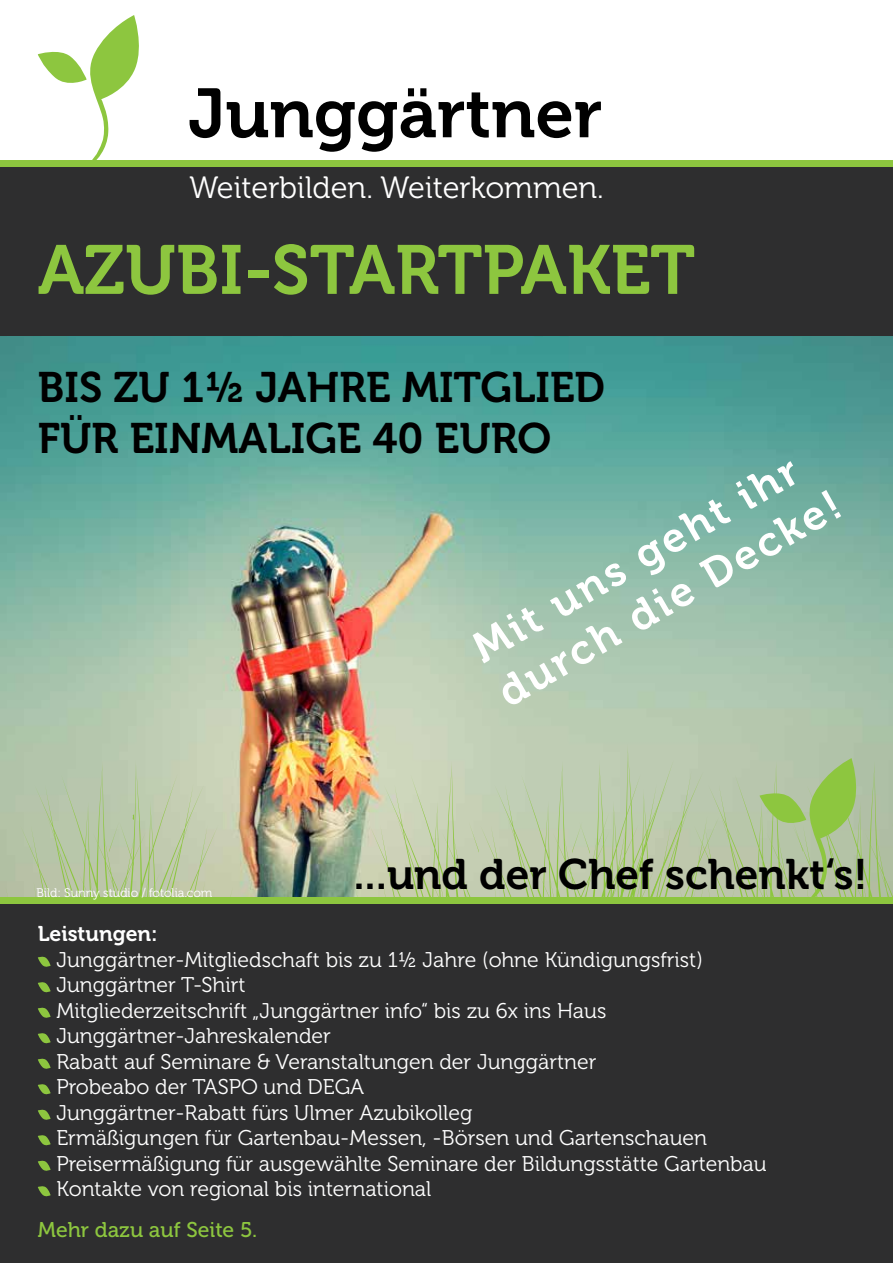
<style>
.page{position:relative;width:893px;height:1263px;background:#fff}
.page>*{position:absolute;margin:0;border:0;box-sizing:border-box;transform-origin:0 0}
.t1{font:69px "Museo 700";color:#8dc63f}
.t2{font:69px "Museo 700";color:#000}
.t3{font:42.45px/51px "Museo 700";color:#000}
.t4{font:42.45px/51px "Museo 700";color:#fff}
.t5{font:30.75px "Museo 300";color:#fff}
.t6{font:21.3px/25.5px "Museo 300";color:#fff}
.t7{font:21.3px "Museo 500";color:#8dc63f}
.t8{font:21.3px "Museo 700";color:#fff}
.t9{font:12.45px "Museo 300";color:#fff}
</style>
<div class="page">
<img style="left:0;top:336px;width:893px;height:561px">
<div style="left:0;top:167px;width:893px;height:169px;background:#2e2e2f"></div>
<svg style="left:6px;top:887px;width:2px;height:10px"></svg>
<svg style="left:38px;top:15px;width:101px;height:145px"></svg>
<div style="left:0;top:160px;width:893px;height:7px;background:#8dc63f"></div>
<svg style="left:230px;top:887px;width:3px;height:10px"></svg>
<svg style="left:20px;top:724px;width:198px;height:173px;background:#b9c8a8"></svg>
<svg style="left:355px;top:887px;width:3px;height:10px"></svg>
<svg style="left:370px;top:704px;width:523px;height:193px;background:#b9caa7"></svg>
<div style="left:0;top:903px;width:893px;height:360px;background:#2e2e2f"></div>
<svg style="left:38px;top:956px;width:13px;height:11px"></svg>
<svg style="left:38px;top:982px;width:13px;height:11px"></svg>
<svg style="left:38px;top:1007px;width:13px;height:11px"></svg>
<svg style="left:38px;top:1033px;width:13px;height:11px"></svg>
<svg style="left:38px;top:1058px;width:13px;height:11px"></svg>
<svg style="left:38px;top:1084px;width:13px;height:11px"></svg>
<svg style="left:38px;top:1109px;width:13px;height:11px"></svg>
<svg style="left:38px;top:1135px;width:13px;height:11px"></svg>
<svg style="left:38px;top:1160px;width:13px;height:11px"></svg>
<svg style="left:38px;top:1186px;width:13px;height:11px"></svg>
<div style="left:0;top:897px;width:893px;height:7px;background:#8dc63f"></div>
<h1 class="t2" style="left:188px;top:75px;width:416px">Junggärtner</h1>
<h3 class="t5" style="left:189px;top:171px;width:416px">Weiterbilden. Weiterkommen.</h3>
<h1 class="t1" style="left:38px;top:232px;width:659px">AZUBI-STARTPAKET</h1>
<h2 class="t3" style="left:38px;top:363px;width:569px">BIS ZU 1½ JAHRE MITGLIED<br>FÜR EINMALIGE 40 EURO</h2>
<p class="t9" style="left:36px;top:886px;width:178px">Bild: Sunny studio / fotolia.com</p>
<h2 class="t4" style="left:464px;top:629px;width:390px;rotate:-30deg">Mit uns geht ihr durch die Decke!</h2>
<h2 class="t3" style="left:353px;top:849px;width:516px">...und der Chef schenkt‘s!</h2>
<p class="t8" style="left:38px;top:922px;width:121px">Leistungen:</p>
<p class="t6" style="left:56px;top:947px;width:712px">Junggärtner-Mitgliedschaft bis zu 1½ Jahre (ohne Kündigungsfrist)<br>Junggärtner T-Shirt<br>Mitgliederzeitschrift „Junggärtner info“ bis zu 6x ins Haus Junggärtner-Jahreskalender<br>Rabatt auf Seminare &amp; Veranstaltungen der Junggärtner<br>Probeabo der TASPO und DEGA<br>Junggärtner-Rabatt fürs Ulmer Azubikolleg<br>Ermäßigungen für Gartenbau-Messen, -Börsen und Gartenschauen Preisermäßigung für ausgewählte Seminare der Bildungsstätte Gartenbau Kontakte von regional bis international</p>
<p class="t7" style="left:38px;top:1217px;width:221px">Mehr dazu auf Seite 5.</p>
</div>
